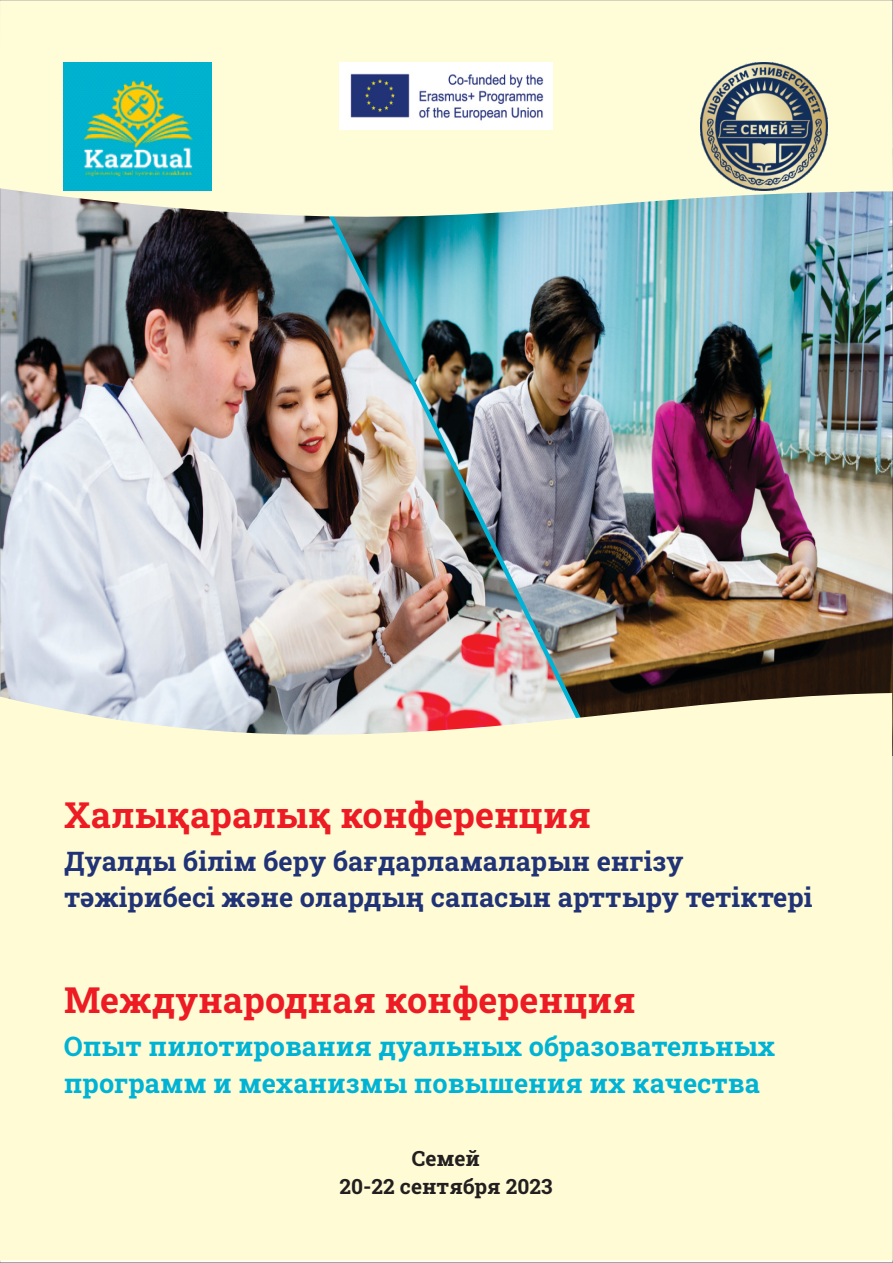
<style>
.page{position:relative;width:893px;height:1263px;background:#fff}
.page>*{position:absolute;margin:0;border:0;box-sizing:border-box;transform-origin:0 0}
.t1{font:700 36px "Roboto Slab";color:#ed1c24}
.t2{font:700 27px/36.5px "Roboto Slab";color:#213377}
.t3{font:700 27px/36.5px "Roboto Slab";color:#00b3d5}
.t4{font:700 21px/28.3px "Roboto Slab";color:#231f20;text-align:center}
</style>
<div class="page">
<img style="left:0;top:250px;width:893px;height:1013px">
<div style="left:0;top:693px;width:893px;height:567px;background:#fffcd5"></div>
<svg style="left:0;top:0;width:893px;height:250px;background:#dfe6cd"></svg>
<img style="left:64px;top:63px;width:147px;height:127px">
<img style="left:700px;top:62px;width:128px;height:128px">
<img style="left:339px;top:63px;width:213px;height:67px">
<h1 class="t1" style="left:64px;top:790px;width:528px">Халықаралық конференция</h1>
<p class="t2" style="left:64px;top:842px;width:750px">Дуалды білім беру бағдарламаларын енгізу тәжірибесі және олардың сапасын арттыру тетіктері</p>
<h1 class="t1" style="left:64px;top:975px;width:573px">Международная конференция</h1>
<p class="t3" style="left:64px;top:1027px;width:713px">Опыт пилотирования дуальных образовательных программ и механизмы повышения их качества</p>
<p class="t4" style="left:339px;top:1143px;width:214px">Семей<br>20-22 сентября 2023</p>
</div>
